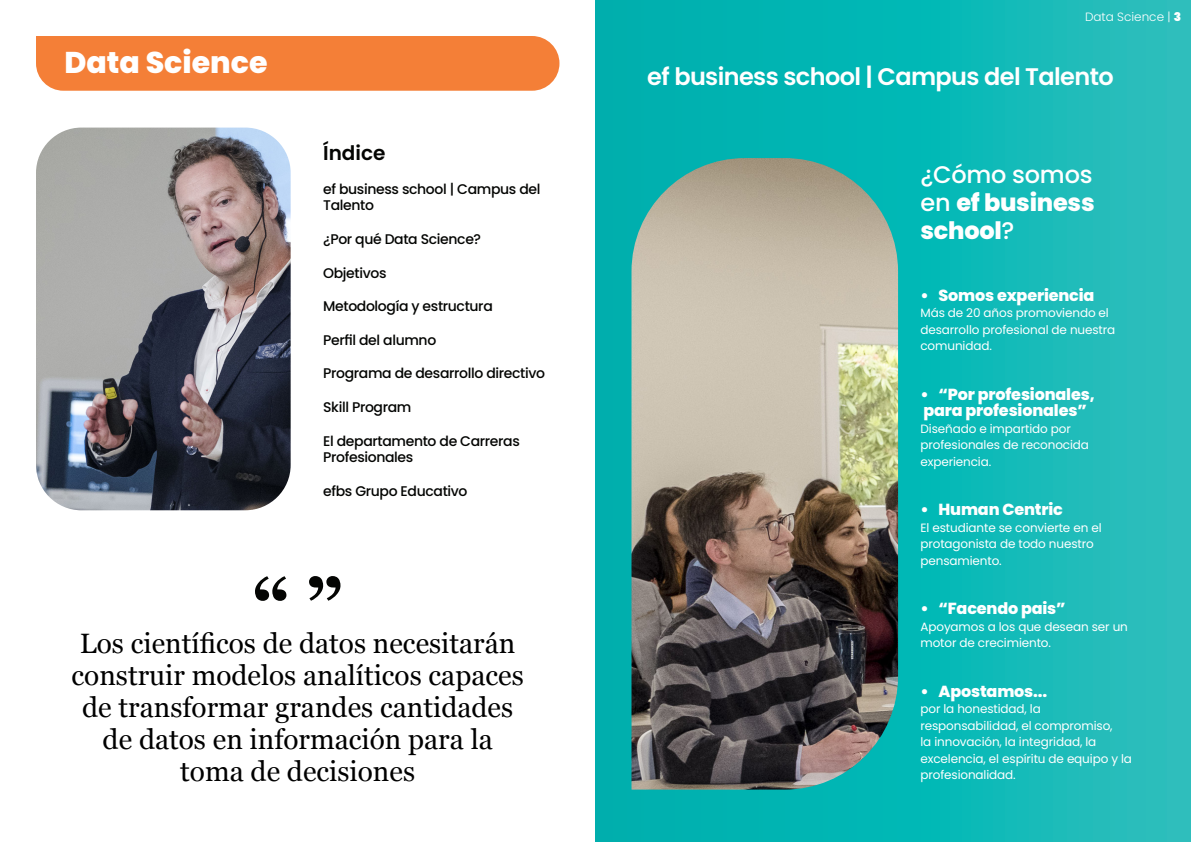
<style>
.page{position:relative;width:1191px;height:842px;background:#fff}
.page>*{position:absolute;margin:0;border:0;box-sizing:border-box;transform-origin:0 0}
.t1{font:700 72px "Georgia";color:#040503}
.t2{font:800 30px "Poppins";color:#fff}
.t3{font:28px/32px "Georgia";color:#000;text-align:center}
.t4{font:600 24px "Poppins";letter-spacing:-.025em;color:#fff}
.Titulo_seccion{font:800 24px/28px "Poppins";letter-spacing:-.01em;color:#fff;text-align:justify}
.t5{font:600 20px "Poppins";color:#040503}
.Cuerpo_parrafo_negro{font:800 16px "Poppins";letter-spacing:-.01em;color:#fff}
.t6{font:500 14px/16.8px "Poppins";letter-spacing:-.025em;color:#040503}
.Cuerpo_parrafo_negro-2{font:12px/16.5px "Poppins";letter-spacing:-.01em;color:#fff}
.t7{font:300 12px "Poppins";color:#fff}
.s1{font-weight:900}
.s2{font-weight:500}
</style>
<div class="page">
<svg style="left:595px;top:0;width:596px;height:842px;background:#11b8b6"></svg>
<img style="left:36px;top:128px;width:255px;height:382px">
<img style="left:631px;top:158px;width:267px;height:632px">
<div style="left:36px;top:36px;width:523px;height:55px;background:#f47f37"></div>
<p class="t2" style="left:64px;top:46px;width:205px">Data Science</p>
<p class="t5" style="left:323px;top:141px;width:64px">Índice</p>
<p class="t6" style="left:323px;top:180px;width:219px">ef business school | Campus del<br>Talento</p>
<p class="t6" style="left:323px;top:231px;width:159px">¿Por qué Data Science?</p>
<p class="t6" style="left:323px;top:264px;width:65px">Objetivos</p>
<p class="t6" style="left:323px;top:298px;width:171px">Metodología y estructura</p>
<p class="t6" style="left:323px;top:331px;width:115px">Perfil del alumno</p>
<p class="t6" style="left:323px;top:365px;width:223px">Programa de desarrollo directivo</p>
<p class="t6" style="left:323px;top:399px;width:90px">Skill Program</p>
<p class="t6" style="left:323px;top:432px;width:198px">El departamento de Carreras<br>Profesionales</p>
<p class="t6" style="left:323px;top:483px;width:146px">efbs Grupo Educativo</p>
<p class="t1" style="left:252px;top:551px;width:92px">“”</p>
<p class="t3" style="left:72px;top:626px;width:454px">Los científicos de datos necesitarán construir modelos analíticos capaces de transformar grandes cantidades de datos en información para la toma de decisiones</p>
<p class="t7" style="left:1085px;top:10px;width:97px">Data Science | <span class="s1">3</span></p>
<p class="t4" style="left:647px;top:63px;width:468px">ef business school | Campus del Talento</p>
<p class="Titulo_seccion" style="left:920px;top:161px;width:176px"><span class="s2">¿Cómo somos en</span> ef business school<span class="s2">?</span></p>
<p class="Cuerpo_parrafo_negro" style="left:920px;top:286px;width:175px">• Somos experiencia</p>
<p class="Cuerpo_parrafo_negro-2" style="left:920px;top:305px;width:196px">Más de 20 años promoviendo el desarrollo profesional de nuestra comunidad.</p>
<p class="Cuerpo_parrafo_negro" style="left:920px;top:385px;width:176px">• “Por profesionales,</p>
<p class="Cuerpo_parrafo_negro" style="left:923px;top:401px;width:165px">para profesionales”</p>
<p class="Cuerpo_parrafo_negro-2" style="left:920px;top:420px;width:170px">Diseñado e impartido por profesionales de reconocida experiencia.</p>
<p class="Cuerpo_parrafo_negro" style="left:920px;top:500px;width:144px">• Human Centric</p>
<p class="Cuerpo_parrafo_negro-2" style="left:920px;top:519px;width:183px">El estudiante se convierte en el protagonista de todo nuestro pensamiento.</p>
<p class="Cuerpo_parrafo_negro" style="left:920px;top:599px;width:147px">• “Facendo pais”</p>
<p class="Cuerpo_parrafo_negro-2" style="left:920px;top:618px;width:209px">Apoyamos a los que desean ser un motor de crecimiento.</p>
<p class="Cuerpo_parrafo_negro" style="left:920px;top:682px;width:128px">• Apostamos...</p>
<p class="Cuerpo_parrafo_negro-2" style="left:920px;top:701px;width:213px">por la honestidad, la responsabilidad, el compromiso,<br>la innovación, la integridad, la excelencia, el espíritu de equipo y la profesionalidad.</p>
</div>
